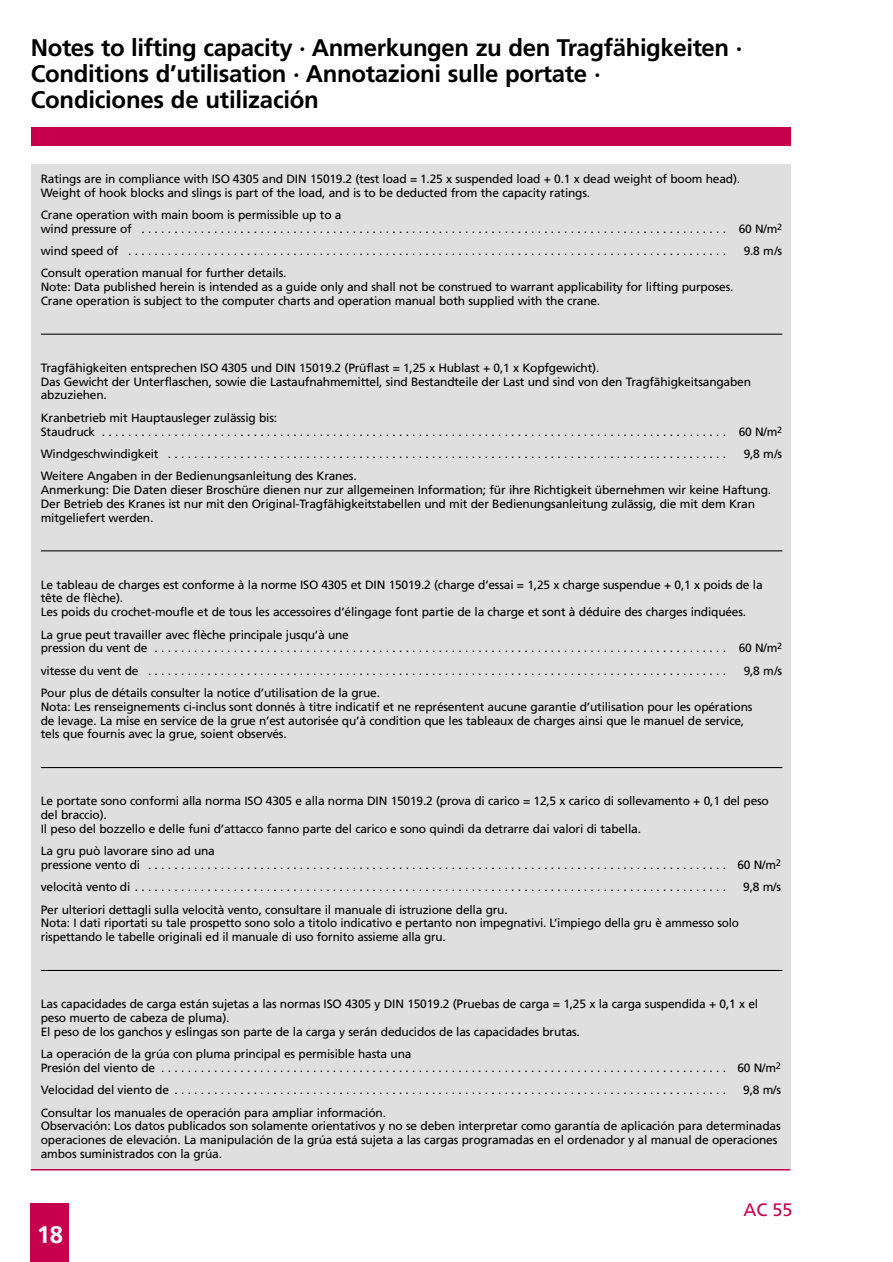
<style>
.page{position:relative;width:893px;height:1262px;background:#fff}
.page>*{position:absolute;margin:0;border:0;box-sizing:border-box;transform-origin:0 0}
.t1{font:700 24px/25.8px "Frutiger";letter-spacing:-.015em;color:#000}
.t2{font:700 24px "Frutiger";color:#fff}
.t3{font:18px "Frutiger";color:#c7004e}
.t4{font:12px/13.8px "Frutiger";letter-spacing:-.015em;color:#000}
</style>
<div class="page">
<div style="left:31px;top:1203px;width:38px;height:59px;background:#c7004e"></div>
<div style="left:31px;top:128px;width:759px;height:18px;background:#c7004e"></div>
<div style="left:31px;top:164px;width:759px;height:1005px;background:#dfdfdf"></div>
<hr style="left:41px;top:334px;width:741px;height:1px;background:#000">
<hr style="left:41px;top:550px;width:741px;height:1px;background:#000">
<hr style="left:41px;top:767px;width:741px;height:1px;background:#000">
<hr style="left:41px;top:970px;width:741px;height:1px;background:#000">
<hr style="left:31px;top:1169px;width:759px;height:1px;background:#c7004e">
<h1 class="t1" style="left:31px;top:37px;width:713px">Notes to lifting capacity · Anmerkungen zu den Tragfähigkeiten ·<br>Conditions d’utilisation · Annotazioni sulle portate ·<br>Condiciones de utilización</h1>
<p class="t4" style="left:41px;top:173px;width:700px">Ratings are in compliance with ISO 4305 and DIN 15019.2 (test load = 1.25 x suspended load + 0.1 x dead weight of boom head).<br>Weight of hook blocks and slings is part of the load, and is to be deducted from the capacity ratings.</p>
<p class="t4" style="left:41px;top:209px;width:742px">Crane operation with main boom is permissible up to a<br>wind pressure of . . . . . . . . . . . . . . . . . . . . . . . . . . . . . . . . . . . . . . . . . . . . . . . . . . . . . . . . . . . . . . . . . . . . . . . . . . . . . . . . . . . . . . . . . 60 N/m<sup>2</sup></p>
<p class="t4" style="left:41px;top:245px;width:686px">wind speed of . . . . . . . . . . . . . . . . . . . . . . . . . . . . . . . . . . . . . . . . . . . . . . . . . . . . . . . . . . . . . . . . . . . . . . . . . . . . . . . . . . . . . . . . . . .</p>
<p class="t4" style="left:743px;top:245px;width:40px">9.8 m/s</p>
<p class="t4" style="left:41px;top:267px;width:694px">Consult operation manual for further details.<br>Note: Data published herein is intended as a guide only and shall not be construed to warrant applicability for lifting purposes.<br>Crane operation is subject to the computer charts and operation manual both supplied with the crane.</p>
<p class="t4" style="left:41px;top:362px;width:711px">Tragfähigkeiten entsprechen ISO 4305 und DIN 15019.2 (Prüflast = 1,25 x Hublast + 0,1 x Kopfgewicht).<br>Das Gewicht der Unterflaschen, sowie die Lastaufnahmemittel, sind Bestandteile der Last und sind von den Tragfähigkeitsangaben abzuziehen.</p>
<p class="t4" style="left:41px;top:411px;width:742px">Kranbetrieb mit Hauptausleger zulässig bis:<br>Staudruck . . . . . . . . . . . . . . . . . . . . . . . . . . . . . . . . . . . . . . . . . . . . . . . . . . . . . . . . . . . . . . . . . . . . . . . . . . . . . . . . . . . . . . . . . . . . . . . 60 N/m<sup>2</sup></p>
<p class="t4" style="left:41px;top:448px;width:686px">Windgeschwindigkeit . . . . . . . . . . . . . . . . . . . . . . . . . . . . . . . . . . . . . . . . . . . . . . . . . . . . . . . . . . . . . . . . . . . . . . . . . . . . . . . . . . . . .</p>
<p class="t4" style="left:743px;top:448px;width:40px">9,8 m/s</p>
<p class="t4" style="left:41px;top:470px;width:731px">Weitere Angaben in der Bedienungsanleitung des Kranes.<br>Anmerkung: Die Daten dieser Broschüre dienen nur zur allgemeinen Information; für ihre Richtigkeit übernehmen wir keine Haftung.<br>Der Betrieb des Kranes ist nur mit den Original-Tragfähigkeitstabellen und mit der Bedienungsanleitung zulässig, die mit dem Kran mitgeliefert werden.</p>
<p class="t4" style="left:41px;top:578px;width:723px">Le tableau de charges est conforme à la norme ISO 4305 et DIN 15019.2 (charge d’essai = 1,25 x charge suspendue + 0,1 x poids de la tête de flèche).<br>Les poids du crochet-moufle et de tous les accessoires d’élingage font partie de la charge et sont à déduire des charges indiquées.</p>
<p class="t4" style="left:41px;top:628px;width:742px">La grue peut travailler avec flèche principale jusqu’à une<br>pression du vent de . . . . . . . . . . . . . . . . . . . . . . . . . . . . . . . . . . . . . . . . . . . . . . . . . . . . . . . . . . . . . . . . . . . . . . . . . . . . . . . . . . . . . . . 60 N/m<sup>2</sup></p>
<p class="t4" style="left:41px;top:664px;width:686px">vitesse du vent de . . . . . . . . . . . . . . . . . . . . . . . . . . . . . . . . . . . . . . . . . . . . . . . . . . . . . . . . . . . . . . . . . . . . . . . . . . . . . . . . . . . . . . . .</p>
<p class="t4" style="left:743px;top:664px;width:40px">9,8 m/s</p>
<p class="t4" style="left:41px;top:687px;width:713px">Pour plus de détails consulter la notice d’utilisation de la grue.<br>Nota: Les renseignements ci-inclus sont donnés à titre indicatif et ne représentent aucune garantie d’utilisation pour les opérations de levage. La mise en service de la grue n’est autorisée qu’à condition que les tableaux de charges ainsi que le manuel de service, tels que fournis avec la grue, soient observés.</p>
<p class="t4" style="left:41px;top:795px;width:729px">Le portate sono conformi alla norma ISO 4305 e alla norma DIN 15019.2 (prova di carico = 12,5 x carico di sollevamento + 0,1 del peso del braccio).<br>Il peso del bozzello e delle funi d’attacco fanno parte del carico e sono quindi da detrarre dai valori di tabella.</p>
<p class="t4" style="left:41px;top:845px;width:741px">La gru può lavorare sino ad una<br>pressione vento di . . . . . . . . . . . . . . . . . . . . . . . . . . . . . . . . . . . . . . . . . . . . . . . . . . . . . . . . . . . . . . . . . . . . . . . . . . . . . . . . . . . . . . . . 60 N/m<sup>2</sup></p>
<p class="t4" style="left:41px;top:881px;width:686px">velocità vento di . . . . . . . . . . . . . . . . . . . . . . . . . . . . . . . . . . . . . . . . . . . . . . . . . . . . . . . . . . . . . . . . . . . . . . . . . . . . . . . . . . . . . . . . . .</p>
<p class="t4" style="left:743px;top:881px;width:39px">9,8 m/s</p>
<p class="t4" style="left:41px;top:903px;width:699px">Per ulteriori dettagli sulla velocità vento, consultare il manuale di istruzione della gru.<br>Nota: I dati riportati su tale prospetto sono solo a titolo indicativo e pertanto non impegnativi. L’impiego della gru è ammesso solo rispettando le tabelle originali ed il manuale di uso fornito assieme alla gru.</p>
<p class="t4" style="left:41px;top:998px;width:718px">Las capacidades de carga están sujetas a las normas ISO 4305 y DIN 15019.2 (Pruebas de carga = 1,25 x la carga suspendida + 0,1 x el peso muerto de cabeza de pluma).<br>El peso de los ganchos y eslingas son parte de la carga y serán deducidos de las capacidades brutas.</p>
<p class="t4" style="left:41px;top:1048px;width:741px">La operación de la grúa con pluma principal es permisible hasta una<br>Presión del viento de . . . . . . . . . . . . . . . . . . . . . . . . . . . . . . . . . . . . . . . . . . . . . . . . . . . . . . . . . . . . . . . . . . . . . . . . . . . . . . . . . . . . . . 60 N/m<sup>2</sup></p>
<p class="t4" style="left:41px;top:1084px;width:686px">Velocidad del viento de . . . . . . . . . . . . . . . . . . . . . . . . . . . . . . . . . . . . . . . . . . . . . . . . . . . . . . . . . . . . . . . . . . . . . . . . . . . . . . . . . . . .</p>
<p class="t4" style="left:743px;top:1084px;width:39px">9,8 m/s</p>
<p class="t4" style="left:41px;top:1106px;width:741px">Consultar los manuales de operación para ampliar información.<br>Observación: Los datos publicados son solamente orientativos y no se deben interpretar como garantía de aplicación para determinadas operaciones de elevación. La manipulación de la grúa está sujeta a las cargas programadas en el ordenador y al manual de operaciones ambos suministrados con la grúa.</p>
<h1 class="t2" style="left:37px;top:1225px;width:28px">18</h1>
<h2 class="t3" style="left:743px;top:1202px;width:50px">AC 55</h2>
</div>
